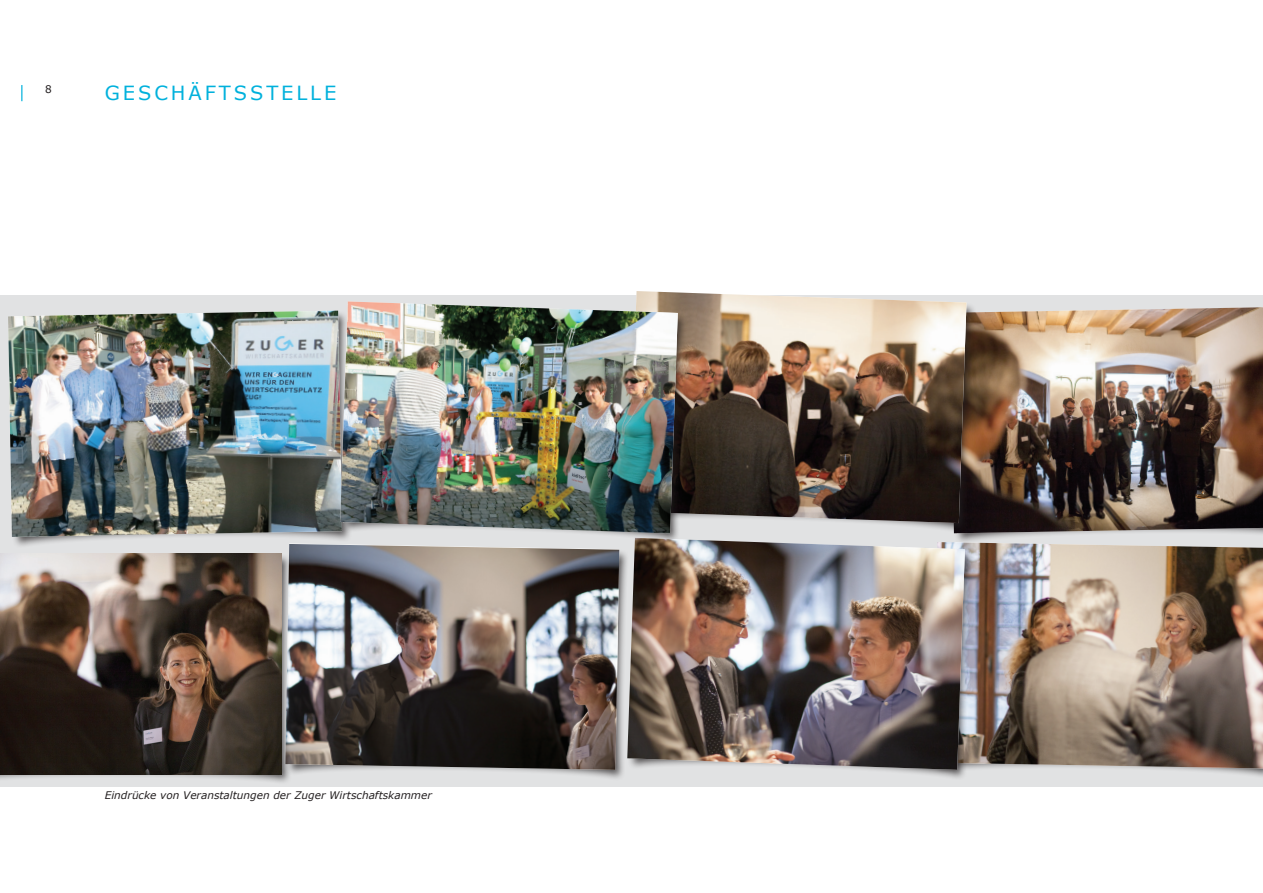
<style>
.page{position:relative;width:1263px;height:893px;background:#fff}
.page>*{position:absolute;margin:0;border:0;box-sizing:border-box;transform-origin:0 0}
.t1{font:19.5px "Verdana";letter-spacing:.15em;color:#00b1dc}
.t2{font:italic 10.5px "Verdana";color:#231f20}
.t3{font:10.5px "Verdana";color:#231f20}
</style>
<div class="page">
<svg style="left:21px;top:85px;width:1px;height:16px"></svg>
<div style="left:0;top:296px;width:1263px;height:491px;background:#e1e2e3"></div>
<div style="left:286px;top:544px;width:343px;height:237px;background:#231f20;opacity:.75"></div>
<img style="left:286px;top:544px;width:333px;height:226px">
<div style="left:0;top:553px;width:291px;height:233px;background:#231f20;opacity:.75"></div>
<img style="left:0;top:554px;width:282px;height:220px">
<div style="left:951px;top:307px;width:312px;height:238px;background:#231f20;opacity:.75"></div>
<img style="left:976px;top:307px;width:287px;height:226px">
<div style="left:630px;top:291px;width:346px;height:243px;background:#231f20;opacity:.75"></div>
<img style="left:629px;top:291px;width:337px;height:232px">
<div style="left:934px;top:542px;width:329px;height:237px;background:#231f20;opacity:.75"></div>
<img style="left:975px;top:542px;width:288px;height:226px">
<div style="left:9px;top:311px;width:343px;height:237px;background:#231f20;opacity:.75"></div>
<img style="left:8px;top:311px;width:333px;height:226px">
<div style="left:341px;top:302px;width:347px;height:242px;background:#231f20;opacity:.75"></div>
<img style="left:340px;top:301px;width:338px;height:232px">
<div style="left:628px;top:538px;width:347px;height:242px;background:#231f20;opacity:.75"></div>
<img style="left:627px;top:538px;width:338px;height:232px">
<p class="t3" style="left:45px;top:83px;width:8px">8</p>
<h1 class="t1" style="left:105px;top:80px;width:233px">GESCHÄFTSSTELLE</h1>
<p class="t2" style="left:105px;top:789px;width:329px">Eindrücke von Veranstaltungen der Zuger Wirtschaftskammer</p>
</div>
